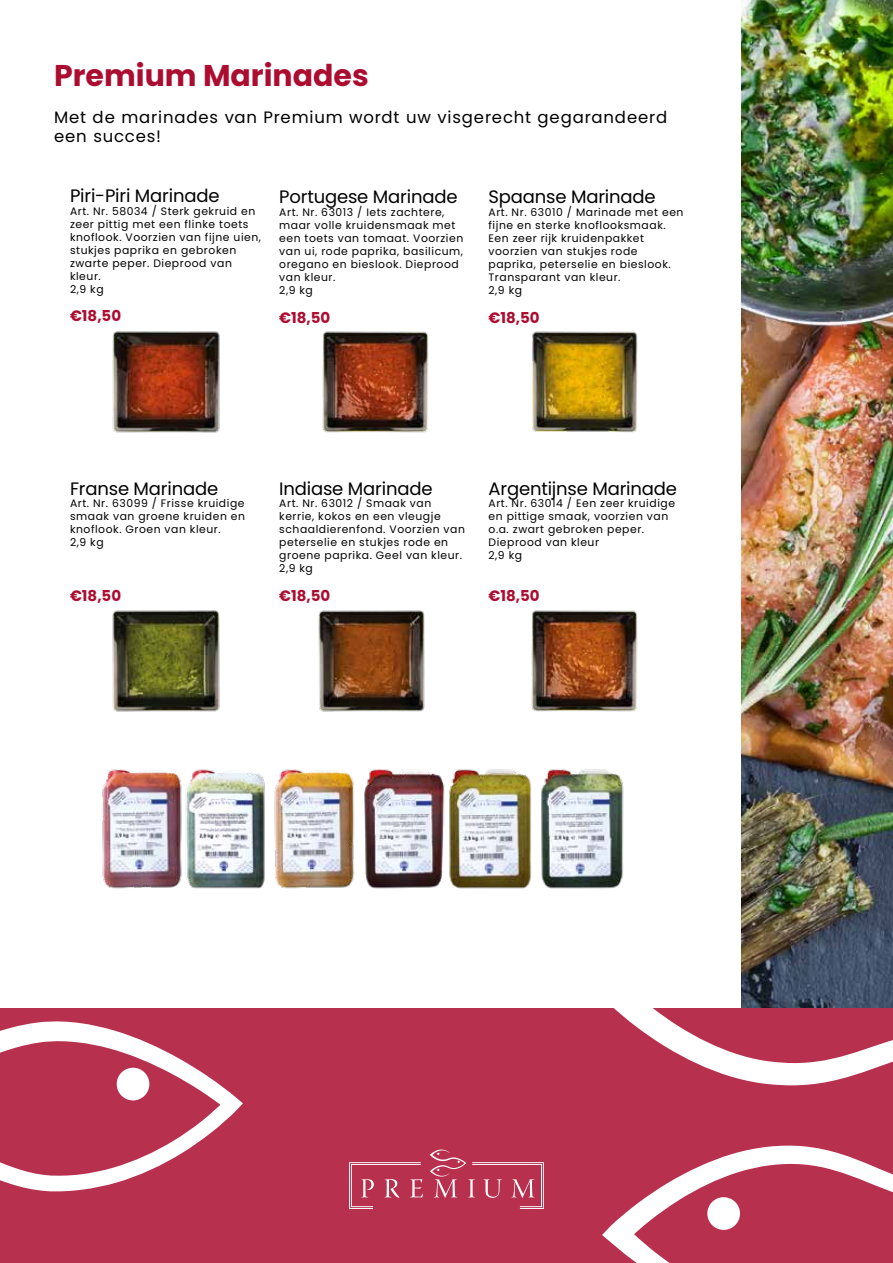
<style>
.page{position:relative;width:893px;height:1263px;background:#fff}
.page>*{position:absolute;margin:0;border:0;box-sizing:border-box;transform-origin:0 0}
.t1{font:700 30px "Poppins";color:#ab0c30}
.t2{font:18px "Poppins";letter-spacing:-.01em;color:#000}
.t3{font:16.5px/19.8px "Poppins";letter-spacing:.05em;color:#000}
.t4{font:700 15px "Poppins";color:#ab0c30}
.t5{font:10.8px/12.9px "Poppins";letter-spacing:.05em;color:#000}
</style>
<div class="page">
<div style="left:0;top:1008px;width:893px;height:255px;background:#b7314f"></div>
<img style="left:102px;top:769px;width:522px;height:120px">
<svg style="left:602px;top:1008px;width:291px;height:255px"></svg>
<div style="left:707px;top:1197px;width:33px;height:33px;background:#fff;border-radius:50%"></div>
<svg style="left:349px;top:1162px;width:74px;height:47px"></svg>
<svg style="left:430px;top:1149px;width:114px;height:60px"></svg>
<img style="left:741px;top:0;width:152px;height:1008px">
<svg style="left:0;top:1021px;width:243px;height:171px"></svg>
<div style="left:117px;top:1068px;width:32px;height:32px;background:#fff;border-radius:50%"></div>
<img style="left:112px;top:331px;width:108px;height:102px">
<img style="left:322px;top:331px;width:107px;height:102px">
<img style="left:532px;top:331px;width:106px;height:102px">
<img style="left:112px;top:610px;width:108px;height:102px">
<img style="left:318px;top:610px;width:107px;height:102px">
<img style="left:531px;top:610px;width:107px;height:102px">
<h1 class="t1" style="left:54px;top:58px;width:316px">Premium Marinades</h1>
<h3 class="t3" style="left:54px;top:107px;width:615px">Met de marinades van Premium wordt uw visgerecht gegarandeerd een succes!</h3>
<h2 class="t2" style="left:70px;top:186px;width:151px">Piri-Piri Marinade</h2>
<p class="t5" style="left:70px;top:205px;width:193px">Art. Nr. 58034 / Sterk gekruid en zeer pittig met een flinke toets knoflook. Voorzien van fijne uien, stukjes paprika en gebroken zwarte peper. Dieprood van kleur.<br>2,9 kg</p>
<h3 class="t4" style="left:70px;top:307px;width:53px">€18,50</h3>
<h2 class="t2" style="left:279px;top:186px;width:180px">Portugese Marinade</h2>
<p class="t5" style="left:279px;top:206px;width:185px">Art. Nr. 63013 / Iets zachtere, maar volle kruidensmaak met een toets van tomaat. Voorzien van ui, rode paprika, basilicum, oregano en bieslook. Dieprood van kleur.<br>2,9 kg</p>
<h3 class="t4" style="left:279px;top:309px;width:53px">€18,50</h3>
<h2 class="t2" style="left:489px;top:186px;width:169px">Spaanse Marinade</h2>
<p class="t5" style="left:489px;top:206px;width:196px">Art. Nr. 63010 / Marinade met een fijne en sterke knoflooksmaak.<br>Een zeer rijk kruidenpakket voorzien van stukjes rode paprika, peterselie en bieslook.<br>Transparant van kleur.<br>2,9 kg</p>
<h3 class="t4" style="left:489px;top:309px;width:53px">€18,50</h3>
<h2 class="t2" style="left:70px;top:478px;width:150px">Franse Marinade</h2>
<p class="t5" style="left:70px;top:497px;width:176px">Art. Nr. 63099 / Frisse kruidige smaak van groene kruiden en knoflook. Groen van kleur.<br>2,9 kg</p>
<h3 class="t4" style="left:70px;top:587px;width:53px">€18,50</h3>
<h2 class="t2" style="left:279px;top:478px;width:155px">Indiase Marinade</h2>
<p class="t5" style="left:279px;top:497px;width:187px">Art. Nr. 63012 / Smaak van kerrie, kokos en een vleugje schaaldierenfond. Voorzien van peterselie en stukjes rode en groene paprika. Geel van kleur.<br>2,9 kg</p>
<h3 class="t4" style="left:279px;top:587px;width:53px">€18,50</h3>
<h2 class="t2" style="left:489px;top:478px;width:190px">Argentijnse Marinade</h2>
<p class="t5" style="left:489px;top:497px;width:188px">Art. Nr. 63014 / Een zeer kruidige en pittige smaak, voorzien van o.a. zwart gebroken peper.<br>Dieprood van kleur<br>2,9 kg</p>
<h3 class="t4" style="left:489px;top:587px;width:53px">€18,50</h3>
</div>
